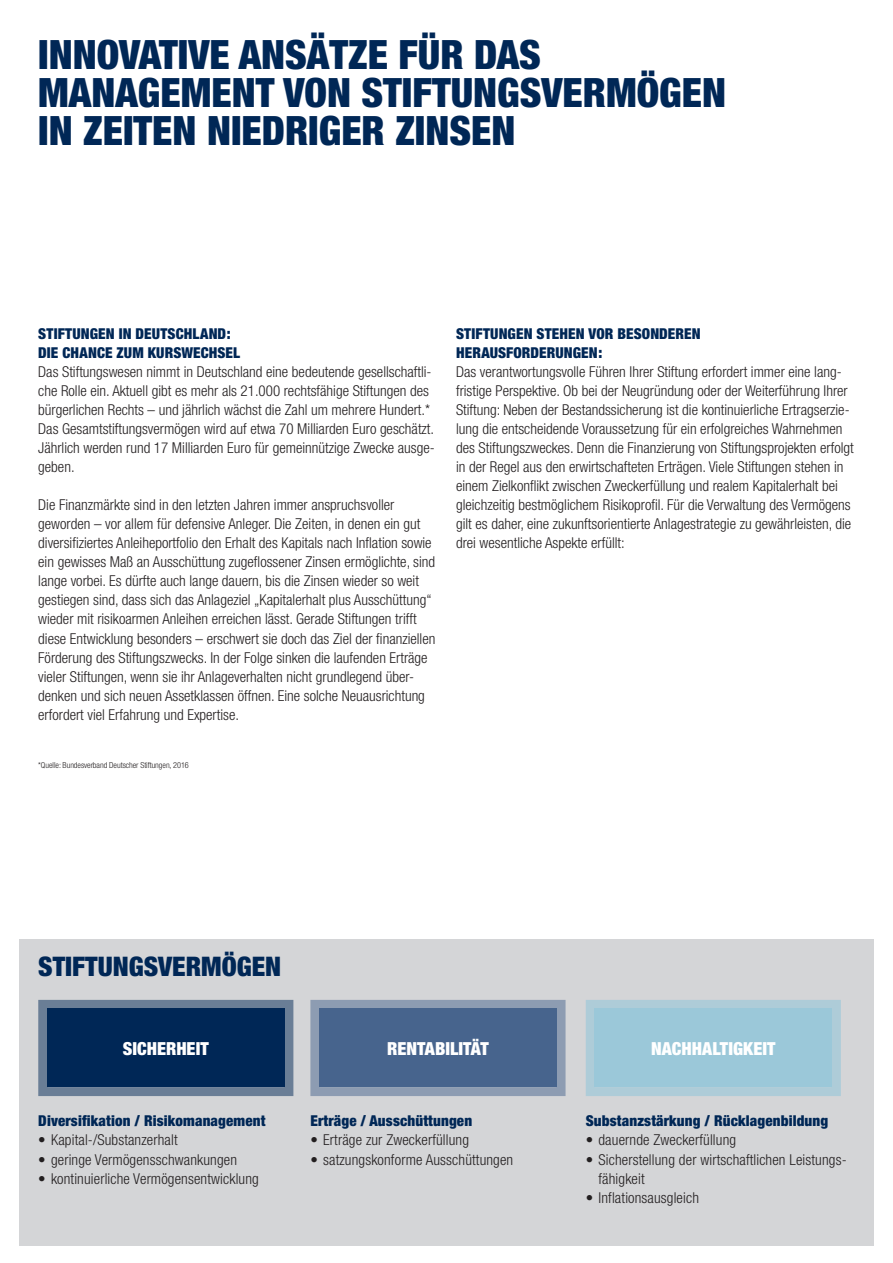
<style>
.page{position:relative;width:893px;height:1263px;background:#fff}
.page>*{position:absolute;margin:0;border:0;box-sizing:border-box;transform-origin:0 0}
.t1{font:900 condensed 40.5px/38.2px "Helvetica Neue";color:#002756}
.t2{font:900 condensed 27px "Helvetica Neue";color:#002756}
.t3{font:900 condensed 18px "Helvetica Neue";color:#fff}
.t4{font:300 condensed 15px/19px "Helvetica Neue";color:#231f20}
.t5{font:900 condensed 15px/19.2px "Helvetica Neue";letter-spacing:.01em;color:#002756}
.t6{font:300 condensed 8.25px "Helvetica Neue";letter-spacing:-.005em;color:#231f20}
</style>
<div class="page">
<div style="left:19px;top:939px;width:855px;height:307px;background:#d4d5d7"></div>
<svg style="left:38px;top:999px;width:256px;height:97px;background:#1a3d66"></svg>
<svg style="left:310px;top:1000px;width:256px;height:96px;background:#577195"></svg>
<svg style="left:586px;top:1000px;width:255px;height:96px;background:#9fc8d8"></svg>
<h1 class="t1" style="left:38px;top:35px;width:689px">INNOVATIVE ANSÄTZE FÜR DAS<br>MANAGEMENT VON STIFTUNGSVERMÖGEN<br>IN ZEITEN NIEDRIGER ZINSEN</h1>
<p class="t5" style="left:38px;top:323px;width:203px">STIFTUNGEN IN DEUTSCHLAND:<br>DIE CHANCE ZUM KURSWECHSEL</p>
<p class="t4" style="left:38px;top:362px;width:398px">Das Stiftungswesen nimmt in Deutschland eine bedeutende gesellschaftli&shy;che Rolle ein. Aktuell gibt es mehr als 21.000 rechtsfähige Stiftungen des bürgerlichen Rechts – und jährlich wächst die Zahl um mehrere Hundert.* Das Gesamtstiftungsvermögen wird auf etwa 70 Milliarden Euro geschätzt.<br>Jährlich werden rund 17 Milliarden Euro für gemeinnützige Zwecke ausge&shy;geben.</p>
<p class="t4" style="left:38px;top:495px;width:399px">Die Finanzmärkte sind in den letzten Jahren immer anspruchsvoller geworden – vor allem für defensive Anleger. Die Zeiten, in denen ein gut diversifiziertes Anleiheportfolio den Erhalt des Kapitals nach Inflation sowie ein gewisses Maß an Ausschüttung zugeflossener Zinsen ermöglichte, sind lange vorbei. Es dürfte auch lange dauern, bis die Zinsen wieder so weit gestiegen sind, dass sich das Anlageziel „Kapitalerhalt plus Ausschüttung“ wieder mit risikoarmen Anleihen erreichen lässt. Gerade Stiftungen trifft diese Entwicklung besonders – erschwert sie doch das Ziel der finanziellen Förderung des Stiftungszwecks. In der Folge sinken die laufenden Erträge vieler Stiftungen, wenn sie ihr Anlageverhalten nicht grundlegend über&shy;denken und sich neuen Assetklassen öffnen. Eine solche Neuausrichtung erfordert viel Erfahrung und Expertise.</p>
<p class="t6" style="left:38px;top:760px;width:152px">*Quelle: Bundesverband Deutscher Stiftungen, 2016</p>
<p class="t5" style="left:456px;top:323px;width:246px">STIFTUNGEN STEHEN VOR BESONDEREN<br>HERAUSFORDERUNGEN:</p>
<p class="t4" style="left:456px;top:362px;width:399px">Das verantwortungsvolle Führen Ihrer Stiftung erfordert immer eine lang&shy;fristige Perspektive. Ob bei der Neugründung oder der Weiterführung Ihrer Stiftung: Neben der Bestandssicherung ist die kontinuierliche Ertragserzie&shy;lung die entscheidende Voraussetzung für ein erfolgreiches Wahrnehmen des Stiftungszweckes. Denn die Finanzierung von Stiftungsprojekten erfolgt in der Regel aus den erwirtschafteten Erträgen. Viele Stiftungen stehen in einem Zielkonflikt zwischen Zweckerfüllung und realem Kapitalerhalt bei gleichzeitig bestmöglichem Risikoprofil. Für die Verwaltung des Vermögens gilt es daher, eine zukunftsorientierte Anlagestrategie zu gewährleisten, die drei wesentliche Aspekte erfüllt:</p>
<h2 class="t2" style="left:38px;top:949px;width:76px">StifTungsvermögen</h2>
<p class="t3" style="left:123px;top:1038px;width:87px">SICHERHEIT</p>
<p class="t5" style="left:38px;top:1111px;width:229px">Diversifikation / Risikomanagement</p>
<p class="t4" style="left:38px;top:1130px;width:141px">• Kapital-/Substanzerhalt</p>
<p class="t4" style="left:38px;top:1150px;width:200px">• geringe Vermögensschwankungen</p>
<p class="t4" style="left:38px;top:1169px;width:222px">• kontinuierliche Vermögensentwicklung</p>
<p class="t3" style="left:387px;top:1038px;width:10px">rentabilität</p>
<p class="t5" style="left:310px;top:1111px;width:163px">Erträge / Ausschüttungen</p>
<p class="t4" style="left:310px;top:1130px;width:160px">• Erträge zur Zweckerfüllung</p>
<p class="t4" style="left:310px;top:1150px;width:204px">• satzungskonforme Ausschüttungen</p>
<p class="t3" style="left:651px;top:1038px;width:10px">nachhaltigkeit</p>
<p class="t5" style="left:586px;top:1111px;width:244px">Substanzstärkung / Rücklagenbildung</p>
<p class="t4" style="left:586px;top:1130px;width:152px">• dauernde Zweckerfüllung</p>
<p class="t4" style="left:598px;top:1150px;width:250px;text-indent:-13px">• Sicherstellung der wirtschaftlichen Leistungs&shy;fähigkeit</p>
<p class="t4" style="left:586px;top:1188px;width:115px">• Inflationsausgleich</p>
</div>
